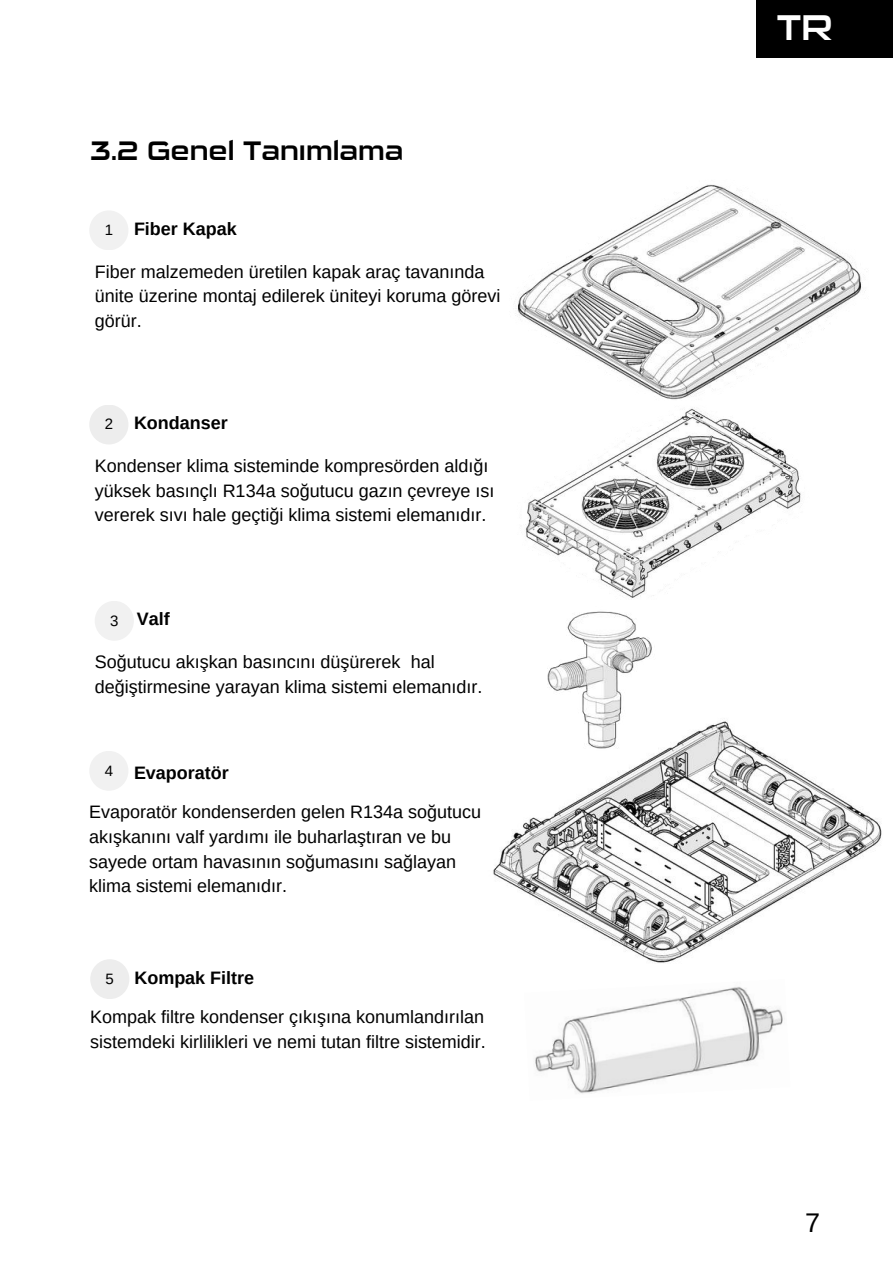
<style>
.page{position:relative;width:893px;height:1264px;background:#fff}
.page>*{position:absolute;margin:0;border:0;box-sizing:border-box;transform-origin:0 0}
.t1{font:36px "Sui Generis Rg";color:#fff}
.t2{font:27px "Sui Generis Rg";color:#000}
.t3{font:27px "Arimo";color:#000}
.t4{font:18px/24.8px "Arimo";color:#000}
.t5{font:700 18px "Arimo";color:#000}
.t6{font:15px "Arimo";color:#000}
</style>
<div class="page">
<div style="left:756px;top:0;width:136px;height:57px;background:#000"></div>
<img style="left:525px;top:411px;width:276px;height:187px">
<div style="left:89px;top:404px;width:39px;height:40px;background:#ededed;border-radius:50%"></div>
<div style="left:89px;top:210px;width:39px;height:40px;background:#f1f1f1;border-radius:50%"></div>
<div style="left:89px;top:751px;width:39px;height:39px;background:#f1f1f1;border-radius:50%"></div>
<div style="left:95px;top:601px;width:39px;height:39px;background:#f1f1f1;border-radius:50%"></div>
<div style="left:90px;top:959px;width:39px;height:39px;background:#ededed;border-radius:50%"></div>
<img style="left:535px;top:986px;width:248px;height:108px">
<img style="left:515px;top:184px;width:346px;height:227px">
<img style="left:493px;top:721px;width:389px;height:242px">
<img style="left:541px;top:611px;width:116px;height:146px">
<h2 class="t2" style="left:90px;top:135px;width:315px">3.2 Genel Tanımlama</h2>
<p class="t6" style="left:105px;top:221px;width:10px">1</p>
<p class="t5" style="left:134px;top:218px;width:104px">Fiber Kapak</p>
<p class="t4" style="left:95px;top:259px;width:407px">Fiber malzemeden üretilen kapak araç tavanında ünite üzerine montaj edilerek üniteyi koruma görevi görür.</p>
<p class="t6" style="left:105px;top:416px;width:10px">2</p>
<p class="t5" style="left:134px;top:413px;width:95px">Kondanser</p>
<p class="t4" style="left:95px;top:453px;width:401px">Kondenser klima sisteminde kompresörden aldığı yüksek basınçlı R134a soğutucu gazın çevreye ısı vererek sıvı hale geçtiği klima sistemi elemanıdır.</p>
<p class="t6" style="left:110px;top:612px;width:10px">3</p>
<p class="t5" style="left:137px;top:609px;width:34px">Valf</p>
<p class="t4" style="left:95px;top:649px;width:389px">Soğutucu akışkan basıncını düşürerek hal değiştirmesine yarayan klima sistemi elemanıdır.</p>
<p class="t6" style="left:105px;top:762px;width:10px">4</p>
<p class="t5" style="left:134px;top:762px;width:96px">Evaporatör</p>
<p class="t4" style="left:89px;top:799px;width:393px">Evaporatör kondenserden gelen R134a soğutucu akışkanını valf yardımı ile buharlaştıran ve bu sayede ortam havasının soğumasını sağlayan klima sistemi elemanıdır.</p>
<p class="t6" style="left:106px;top:970px;width:10px">5</p>
<p class="t5" style="left:134px;top:967px;width:121px">Kompak Filtre</p>
<p class="t4" style="left:90px;top:1004px;width:397px">Kompak filtre kondenser çıkışına konumlandırılan sistemdeki kirlilikleri ve nemi tutan filtre sistemidir.</p>
<h1 class="t1" style="left:776px;top:6px;width:57px">TR</h1>
<h2 class="t3" style="left:805px;top:1207px;width:16px">7</h2>
</div>
